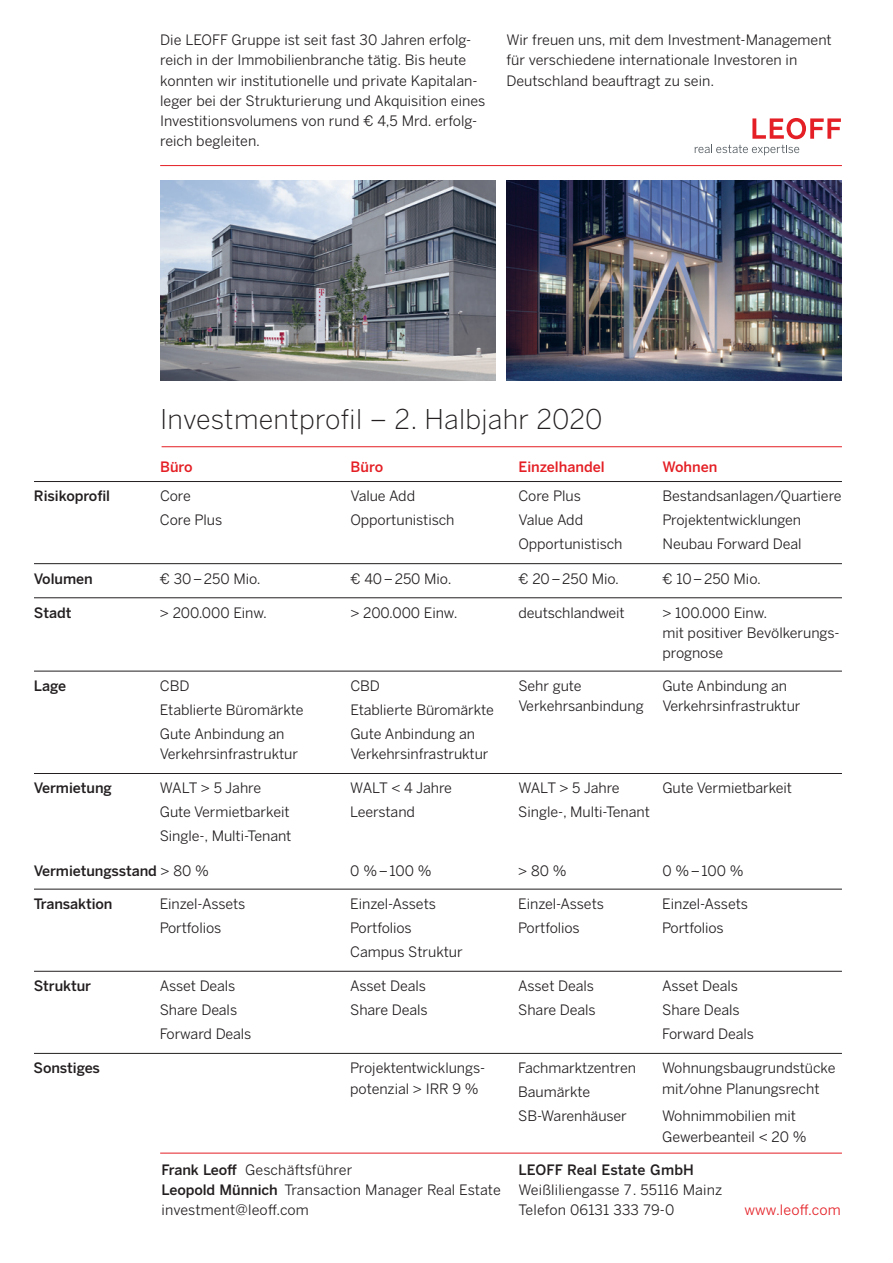
<style>
.page{position:relative;width:893px;height:1263px;background:#fff}
.page>*{position:absolute;margin:0;border:0;box-sizing:border-box;transform-origin:0 0}
.t1{font:300 27px "Benton Sans";letter-spacing:.01em;color:#231f20}
.t2{font:14.25px/20.2px "Benton Sans";letter-spacing:-.005em;color:#231f20}
.t3{font:500 14.25px "Benton Sans";letter-spacing:-.005em;color:#231f20}
.t4{font:500 14.25px "Benton Sans";color:#e41f25}
.t5{font:14.25px "Benton Sans";letter-spacing:.01em;color:#e41f25}
.s1{font-weight:400}
.s2{font-weight:500}
</style>
<div class="page">
<hr style="left:160px;top:165px;width:682px;height:1px;background:#e41f25">
<hr style="left:160px;top:1153px;width:682px;height:1px;background:#e41f25">
<svg style="left:695px;top:118px;width:146px;height:37px"></svg>
<img style="left:160px;top:180px;width:336px;height:200px">
<img style="left:506px;top:180px;width:336px;height:200px">
<hr style="left:162px;top:446px;width:680px;height:1px;background:#e41f25">
<hr style="left:34px;top:481px;width:808px;height:1px;background:#231f20">
<hr style="left:34px;top:563px;width:808px;height:1px;background:#231f20">
<hr style="left:34px;top:597px;width:808px;height:1px;background:#231f20">
<hr style="left:34px;top:671px;width:808px;height:1px;background:#231f20">
<hr style="left:34px;top:773px;width:808px;height:1px;background:#231f20">
<hr style="left:34px;top:889px;width:808px;height:1px;background:#231f20">
<hr style="left:34px;top:971px;width:808px;height:1px;background:#231f20">
<hr style="left:34px;top:1053px;width:808px;height:1px;background:#231f20">
<p class="t2" style="left:160px;top:30px;width:327px">Die LEOFF Gruppe ist seit fast 30 Jahren erfolg&shy;reich in der Immobilienbranche tätig. Bis heute konnten wir institutionelle und private Kapitalan&shy;leger bei der Strukturierung und Akquisition eines Investitionsvolumens von rund € 4,5 Mrd. erfolg&shy;reich begleiten.</p>
<p class="t2" style="left:506px;top:30px;width:327px">Wir freuen uns, mit dem Investment-Management für verschiedene internationale Investoren in<br>Deutschland beauftragt zu sein.</p>
<h1 class="t1" style="left:160px;top:403px;width:444px">Investmentprofil – 2. Halbjahr 2020</h1>
<p class="t4" style="left:160px;top:458px;width:34px">Büro</p>
<p class="t4" style="left:351px;top:458px;width:34px">Büro</p>
<p class="t4" style="left:519px;top:458px;width:88px">Einzelhandel</p>
<p class="t4" style="left:662px;top:458px;width:56px">Wohnen</p>
<p class="t3" style="left:34px;top:487px;width:78px">Risikoprofil</p>
<p class="t2" style="left:160px;top:486px;width:32px">Core</p>
<p class="t2" style="left:350px;top:486px;width:66px">Value Add</p>
<p class="t2" style="left:518px;top:486px;width:64px">Core Plus</p>
<p class="t2" style="left:662px;top:486px;width:181px">Bestandsanlagen/Quartiere</p>
<p class="t2" style="left:160px;top:510px;width:64px">Core Plus</p>
<p class="t2" style="left:350px;top:510px;width:105px">Opportunistisch</p>
<p class="t2" style="left:518px;top:510px;width:66px">Value Add</p>
<p class="t2" style="left:662px;top:510px;width:140px">Projektentwicklungen</p>
<p class="t2" style="left:518px;top:534px;width:105px">Opportunistisch</p>
<p class="t2" style="left:662px;top:534px;width:141px">Neubau Forward Deal</p>
<p class="t3" style="left:34px;top:570px;width:60px">Volumen</p>
<p class="t2" style="left:160px;top:568px;width:102px">€ 30–250 Mio.</p>
<p class="t2" style="left:350px;top:568px;width:103px">€ 40–250 Mio.</p>
<p class="t2" style="left:518px;top:568px;width:102px">€ 20–250 Mio.</p>
<p class="t2" style="left:662px;top:568px;width:100px">€ 10–250 Mio.</p>
<p class="t3" style="left:34px;top:604px;width:39px">Stadt</p>
<p class="t2" style="left:160px;top:602px;width:109px">&gt; 200.000 Einw.</p>
<p class="t2" style="left:350px;top:602px;width:109px">&gt; 200.000 Einw.</p>
<p class="t2" style="left:518px;top:602px;width:108px">deutschlandweit</p>
<p class="t2" style="left:662px;top:602px;width:179px">&gt; 100.000 Einw.<br>mit positiver Bevölkerungs&shy;prognose</p>
<p class="t3" style="left:34px;top:677px;width:34px">Lage</p>
<p class="t2" style="left:160px;top:676px;width:31px">CBD</p>
<p class="t2" style="left:350px;top:676px;width:31px">CBD</p>
<p class="t2" style="left:518px;top:676px;width:65px">Sehr gute</p>
<p class="t2" style="left:662px;top:676px;width:126px">Gute Anbindung an</p>
<p class="t2" style="left:160px;top:700px;width:145px">Etablierte Büromärkte</p>
<p class="t2" style="left:350px;top:700px;width:145px">Etablierte Büromärkte</p>
<p class="t2" style="left:518px;top:696px;width:127px">Verkehrsanbindung</p>
<p class="t2" style="left:662px;top:696px;width:140px">Verkehrsinfrastruktur</p>
<p class="t2" style="left:160px;top:724px;width:126px">Gute Anbindung an</p>
<p class="t2" style="left:350px;top:724px;width:126px">Gute Anbindung an</p>
<p class="t2" style="left:160px;top:744px;width:140px">Verkehrsinfrastruktur</p>
<p class="t2" style="left:350px;top:744px;width:140px">Verkehrsinfrastruktur</p>
<p class="t3" style="left:34px;top:779px;width:80px">Vermietung</p>
<p class="t2" style="left:160px;top:778px;width:103px">WALT &gt; 5 Jahre</p>
<p class="t2" style="left:350px;top:778px;width:103px">WALT &lt; 4 Jahre</p>
<p class="t2" style="left:518px;top:778px;width:103px">WALT &gt; 5 Jahre</p>
<p class="t2" style="left:662px;top:778px;width:131px">Gute Vermietbarkeit</p>
<p class="t2" style="left:160px;top:802px;width:131px">Gute Vermietbarkeit</p>
<p class="t2" style="left:350px;top:802px;width:66px">Leerstand</p>
<p class="t2" style="left:518px;top:802px;width:133px">Single-, Multi-Tenant</p>
<p class="t2" style="left:160px;top:826px;width:133px">Single-, Multi-Tenant</p>
<p class="t3" style="left:34px;top:862px;width:177px">Vermietungsstand <span class="s1">&gt; 80 %</span></p>
<p class="t2" style="left:350px;top:860px;width:83px">0 %–100 %</p>
<p class="t2" style="left:518px;top:860px;width:50px">&gt; 80 %</p>
<p class="t2" style="left:662px;top:860px;width:83px">0 %–100 %</p>
<p class="t3" style="left:34px;top:895px;width:80px">Transaktion</p>
<p class="t2" style="left:160px;top:893px;width:87px">Einzel-Assets</p>
<p class="t2" style="left:350px;top:893px;width:87px">Einzel-Assets</p>
<p class="t2" style="left:518px;top:893px;width:87px">Einzel-Assets</p>
<p class="t2" style="left:662px;top:893px;width:87px">Einzel-Assets</p>
<p class="t2" style="left:160px;top:917px;width:63px">Portfolios</p>
<p class="t2" style="left:350px;top:917px;width:63px">Portfolios</p>
<p class="t2" style="left:518px;top:917px;width:63px">Portfolios</p>
<p class="t2" style="left:662px;top:917px;width:63px">Portfolios</p>
<p class="t2" style="left:350px;top:941px;width:114px">Campus Struktur</p>
<p class="t3" style="left:34px;top:977px;width:59px">Struktur</p>
<p class="t2" style="left:160px;top:976px;width:77px">Asset Deals</p>
<p class="t2" style="left:350px;top:976px;width:77px">Asset Deals</p>
<p class="t2" style="left:518px;top:976px;width:77px">Asset Deals</p>
<p class="t2" style="left:662px;top:976px;width:77px">Asset Deals</p>
<p class="t2" style="left:160px;top:1000px;width:79px">Share Deals</p>
<p class="t2" style="left:350px;top:1000px;width:79px">Share Deals</p>
<p class="t2" style="left:518px;top:1000px;width:79px">Share Deals</p>
<p class="t2" style="left:662px;top:1000px;width:79px">Share Deals</p>
<p class="t2" style="left:160px;top:1024px;width:93px">Forward Deals</p>
<p class="t2" style="left:662px;top:1024px;width:93px">Forward Deals</p>
<p class="t3" style="left:34px;top:1059px;width:68px">Sonstiges</p>
<p class="t2" style="left:350px;top:1058px;width:137px">Projektentwicklungs-</p>
<p class="t2" style="left:518px;top:1058px;width:119px">Fachmarktzentren</p>
<p class="t2" style="left:662px;top:1058px;width:175px">Wohnungsbaugrundstücke</p>
<p class="t2" style="left:350px;top:1078px;width:130px">potenzial &gt; IRR 9 %</p>
<p class="t2" style="left:518px;top:1082px;width:73px">Baumärkte</p>
<p class="t2" style="left:662px;top:1078px;width:159px">mit/ohne Planungsrecht</p>
<p class="t2" style="left:518px;top:1106px;width:110px">SB-Warenhäuser</p>
<p class="t2" style="left:662px;top:1106px;width:146px">Wohnimmobilien mit<br>Gewerbeanteil &lt; 20 %</p>
<p class="t2" style="left:162px;top:1159px;width:562px;text-indent:357px"><span class="s2">LEOFF Real Estate GmbH<br>Leopold Münnich</span> Transaction Manager Real Estate Weißliliengasse 7. 55116 Mainz investment@leoff.com</p>
<p class="t2" style="left:162px;top:1159px;width:192px"><span class="s2">Frank Leoff</span> Geschäftsführer</p>
<p class="t2" style="left:519px;top:1199px;width:157px">Telefon 06131 333 79-0</p>
<p class="t5" style="left:744px;top:1201px;width:98px">www.leoff.com</p>
</div>
